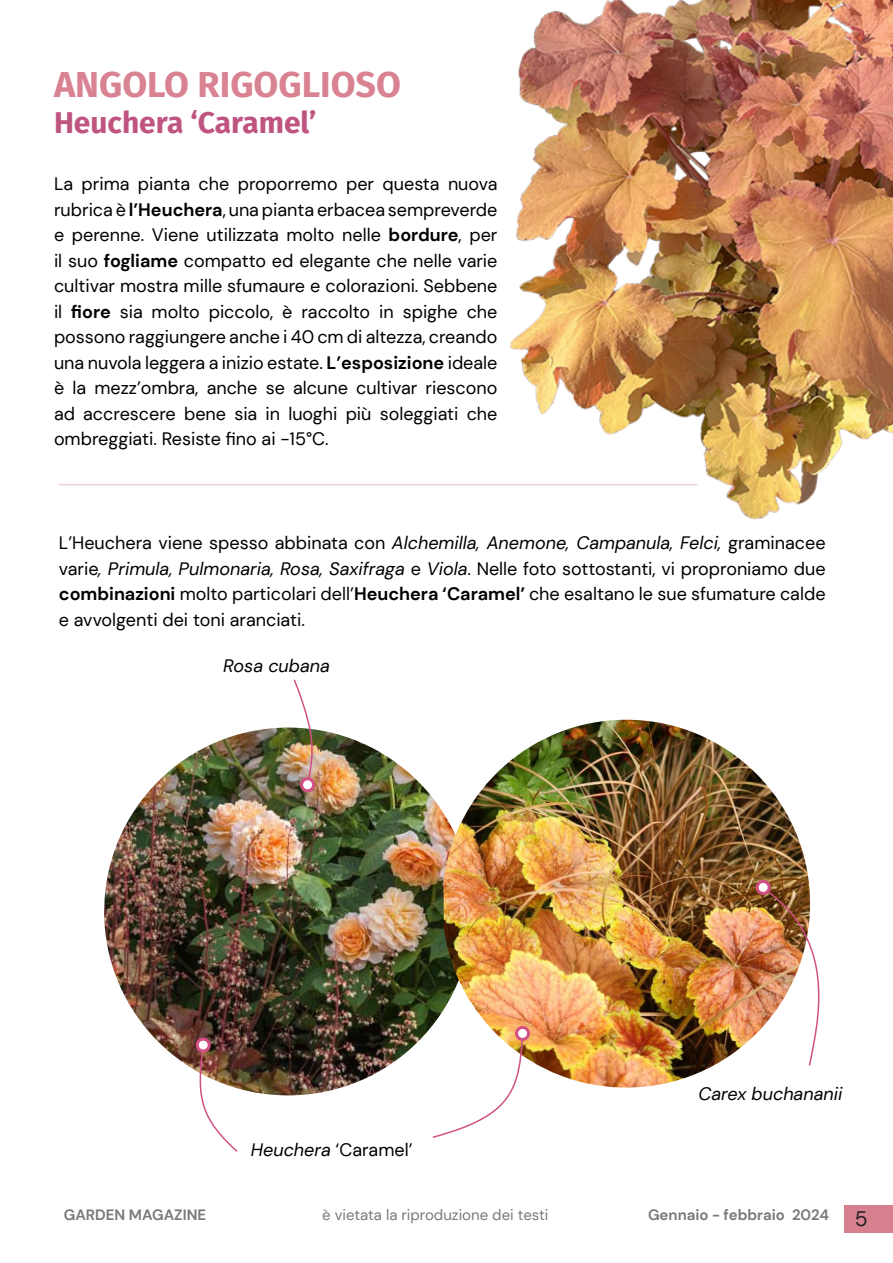
<style>
.page{position:relative;width:893px;height:1263px;background:#fff}
.page>*{position:absolute;margin:0;border:0;box-sizing:border-box;transform-origin:0 0}
.t1{font:700 36px "Fira Sans";color:#d98292}
.t2{font:700 30px "Fira Sans";color:#bf5481}
.Testo_GM{font:18px/25.5px "DM Sans";color:#000;text-align:justify}
.Testo_GM-2{font:italic 18px "DM Sans";color:#000}
.t3{font:700 15px "DM Sans";color:#7a7a7a}
.t4{font:15px "DM Sans";color:#7a7a7a}
.s1{font-weight:700}
.s2{font-style:italic}
.s3{font-weight:400;font-size:21px;color:#231f20}
</style>
<div class="page">
<div style="left:844px;top:1205px;width:49px;height:28px;background:#d78090"></div>
<hr style="left:59px;top:484px;width:638px;height:1px;background:#ebcfda">
<img style="left:497px;top:0;width:396px;height:519px">
<img style="left:104px;top:727px;width:368px;height:368px;border-radius:184px">
<img style="left:444px;top:720px;width:366px;height:367px">
<div style="left:198px;top:1040px;width:11px;height:11px;background:#fff;border-radius:50%"></div>
<div style="left:516px;top:1027px;width:13px;height:13px;background:#fff;border-radius:50%"></div>
<div style="left:758px;top:882px;width:11px;height:12px;background:#fff;border-radius:50%"></div>
<div style="left:301px;top:779px;width:13px;height:12px;background:#fff;border-radius:50%"></div>
<img style="left:197px;top:1049px;width:42px;height:103px">
<div style="left:196px;top:1037px;width:15px;height:15px;border:3px solid #d15085;border-radius:50%"></div>
<svg style="left:432px;top:1038px;width:92px;height:100px"></svg>
<div style="left:515px;top:1026px;width:15px;height:15px;border:3px solid #d15085;border-radius:50%"></div>
<img style="left:292px;top:679px;width:23px;height:102px">
<div style="left:300px;top:777px;width:15px;height:15px;border:3px solid #d15085;border-radius:50%"></div>
<img style="left:766px;top:889px;width:54px;height:178px">
<div style="left:756px;top:880px;width:15px;height:15px;border:3px solid #d15085;border-radius:50%"></div>
<p class="t1" style="left:54px;top:55px;width:349px">ANGOLO RIGOGLIOSO</p>
<p class="t2" style="left:54px;top:98px;width:264px">Heuchera ‘Caramel’</p>
<p class="Testo_GM" style="left:54px;top:171px;width:445px">La prima pianta che proporremo per questa nuova rubrica è <span class="s1">l’Heuchera</span>, una pianta erbacea sempreverde e perenne. Viene utilizzata molto nelle <span class="s1">bordure</span>, per il suo <span class="s1">fogliame</span> compatto ed elegante che nelle varie cultivar mostra mille sfumaure e colorazioni. Sebbene il <span class="s1">fiore</span> sia molto piccolo, è raccolto in spighe che possono raggiungere anche i 40 cm di altezza, creando una nuvola leggera a inizio estate. <span class="s1">L’esposizione</span> ideale è la mezz’ombra, anche se alcune cultivar riescono ad accrescere bene sia in luoghi più soleggiati che ombreggiati. Resiste fino ai -15°C.</p>
<p class="Testo_GM" style="left:59px;top:530px;width:768px">L’Heuchera viene spesso abbinata con <span class="s2">Alchemilla, Anemone, Campanula, Felci,</span> graminacee varie<span class="s2">, Primula, Pulmonaria, Rosa, Saxifraga</span> e <span class="s2">Viola</span>. Nelle foto sottostanti, vi proproniamo due <span class="s1">combinazioni</span> molto particolari dell’<span class="s1">Heuchera ‘Caramel’</span> che esaltano le sue sfumature calde e avvolgenti dei toni aranciati.</p>
<p class="Testo_GM-2" style="left:223px;top:654px;width:108px">Rosa cubana</p>
<p class="Testo_GM" style="left:251px;top:1137px;width:163px"><span class="s2">Heuchera</span> ‘Caramel’</p>
<p class="Testo_GM-2" style="left:698px;top:1082px;width:145px">Carex buchananii</p>
<p class="t3" style="left:64px;top:1206px;width:144px">GARDEN MAGAZINE</p>
<p class="t4" style="left:322px;top:1206px;width:228px">è vietata la riproduzione dei testi</p>
<p class="t3" style="left:648px;top:1206px;width:221px">Gennaio - febbraio 2024 <span class="s3">5</span></p>
</div>
